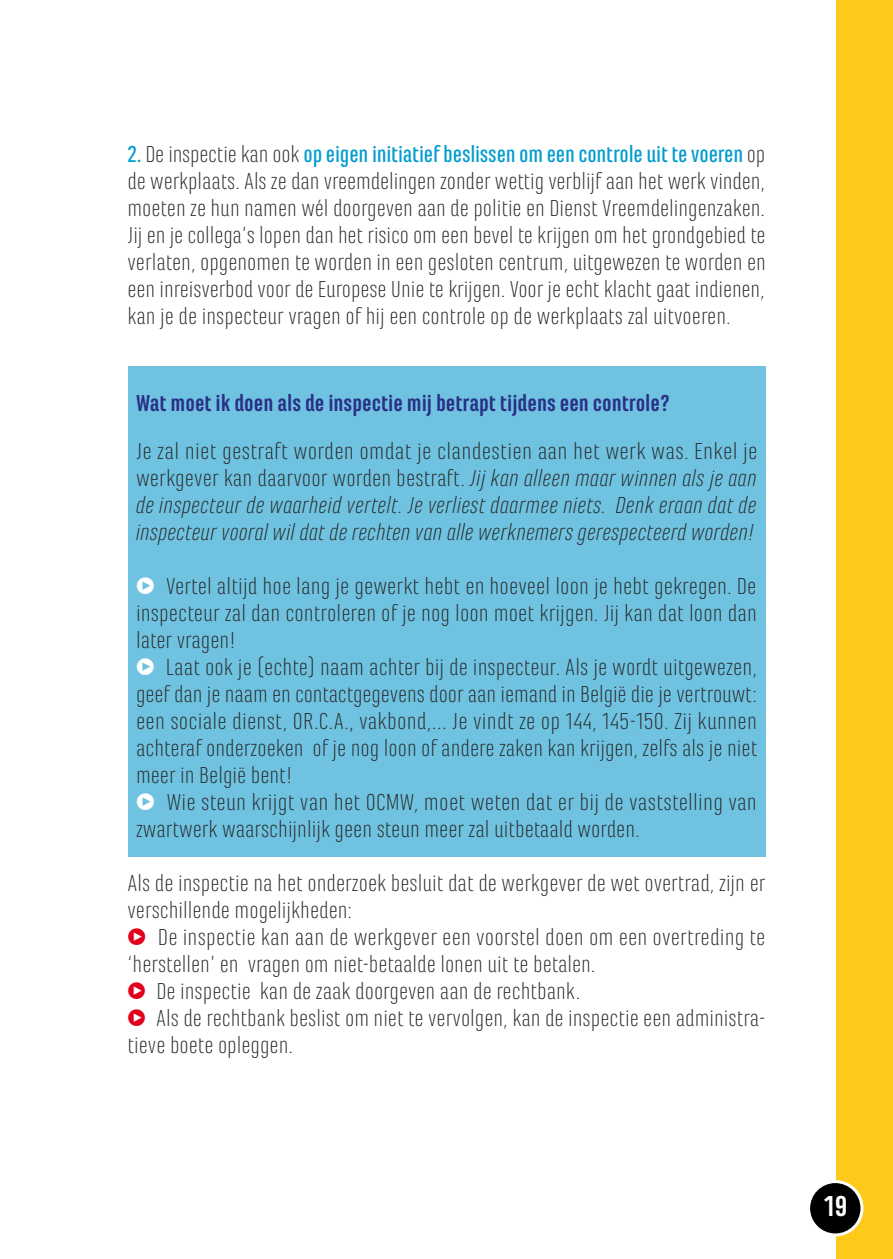
<style>
.page{position:relative;width:893px;height:1259px;background:#fff}
.page>*{position:absolute;margin:0;border:0;box-sizing:border-box;transform-origin:0 0}
.t1{font:700 30px "Marianina FY";color:#fff}
.t2{font:300 24px/27px "Marianina FY";color:#282829}
.t3{font:italic 300 24px/27px "Marianina FY";color:#282829;text-align:justify}
.t4{font:700 24px "Marianina FY";color:#2a3087}
.s1{font-weight:500;color:#009cce}
.s2{font-style:normal}
.s3{color:#fff}
.s4{color:#e2001a}
</style>
<div class="page">
<div style="left:836px;top:0;width:57px;height:1259px;background:#fdca1b"></div>
<div style="left:809px;top:1181px;width:53px;height:54px;background:#000;border-radius:50%"></div>
<div style="left:807px;top:1180px;width:56px;height:56px;border:3px solid #fff;border-radius:50%"></div>
<div style="left:128px;top:366px;width:637px;height:490px;background:#6fc3e1"></div>
<p class="t2" style="left:128px;top:141px;width:640px;text-align:justify"><span class="s1">2.</span> De inspectie kan ook <span class="s1">op eigen initiatief beslissen om een controle uit te voeren</span> op de werkplaats. Als ze dan vreemdelingen zonder wettig verblijf aan het werk vinden, moeten ze hun namen wél doorgeven aan de politie en Dienst Vreemdelingenzaken.<br>Jij en je collega’s lopen dan het risico om een bevel te krijgen om het grondgebied te verlaten, opgenomen te worden in een gesloten centrum, uitgewezen te worden en een inreisverbod voor de Europese Unie te krijgen. Voor je echt klacht gaat indienen, kan je de inspecteur vragen of hij een controle op de werkplaats zal uitvoeren.</p>
<p class="t4" style="left:136px;top:390px;width:535px">Wat moet ik doen als de inspectie mij betrapt tijdens een controle?</p>
<p class="t3" style="left:136px;top:438px;width:623px"><span class="s2">Je zal niet gestraft worden omdat je clandestien aan het werk was. Enkel je werkgever kan daarvoor worden bestraft.</span> Jij kan alleen maar winnen als je aan de inspecteur de waarheid vertelt. Je verliest daarmee niets. Denk eraan dat de inspecteur vooral wil dat de rechten van alle werknemers gerespecteerd worden!</p>
<p class="t2" style="left:136px;top:573px;width:622px;text-align:justify"><span class="s3">✓</span> Vertel altijd hoe lang je gewerkt hebt en hoeveel loon je hebt gekregen. De inspecteur zal dan controleren of je nog loon moet krijgen. Jij kan dat loon dan later vragen!</p>
<p class="t2" style="left:136px;top:654px;width:623px;text-align:justify"><span class="s3">✓</span> Laat ook je (echte) naam achter bij de inspecteur. Als je wordt uitgewezen, geef dan je naam en contactgegevens door aan iemand in België die je vertrouwt: een sociale dienst, OR.C.A., vakbond,… Je vindt ze op 144, 145-150. Zij kunnen achteraf onderzoeken of je nog loon of andere zaken kan krijgen, zelfs als je niet meer in België bent!</p>
<p class="t2" style="left:136px;top:789px;width:622px"><span class="s3">✓</span> Wie steun krijgt van het OCMW, moet weten dat er bij de vaststelling van zwartwerk waarschijnlijk geen steun meer zal uitbetaald worden.</p>
<p class="t2" style="left:128px;top:870px;width:639px">Als de inspectie na het onderzoek besluit dat de werkgever de wet overtrad, zijn er verschillende mogelijkheden:</p>
<p class="t2" style="left:128px;top:924px;width:639px"><span class="s4">✓</span> De inspectie kan aan de werkgever een voorstel doen om een overtreding te ‘herstellen’ en vragen om niet-betaalde lonen uit te betalen.</p>
<p class="t2" style="left:128px;top:978px;width:454px"><span class="s4">✓</span> De inspectie kan de zaak doorgeven aan de rechtbank.</p>
<p class="t2" style="left:128px;top:1005px;width:639px"><span class="s4">✓</span> Als de rechtbank beslist om niet te vervolgen, kan de inspectie een administra&shy;tieve boete opleggen.</p>
<p class="t1" style="left:824px;top:1189px;width:25px">19</p>
</div>
